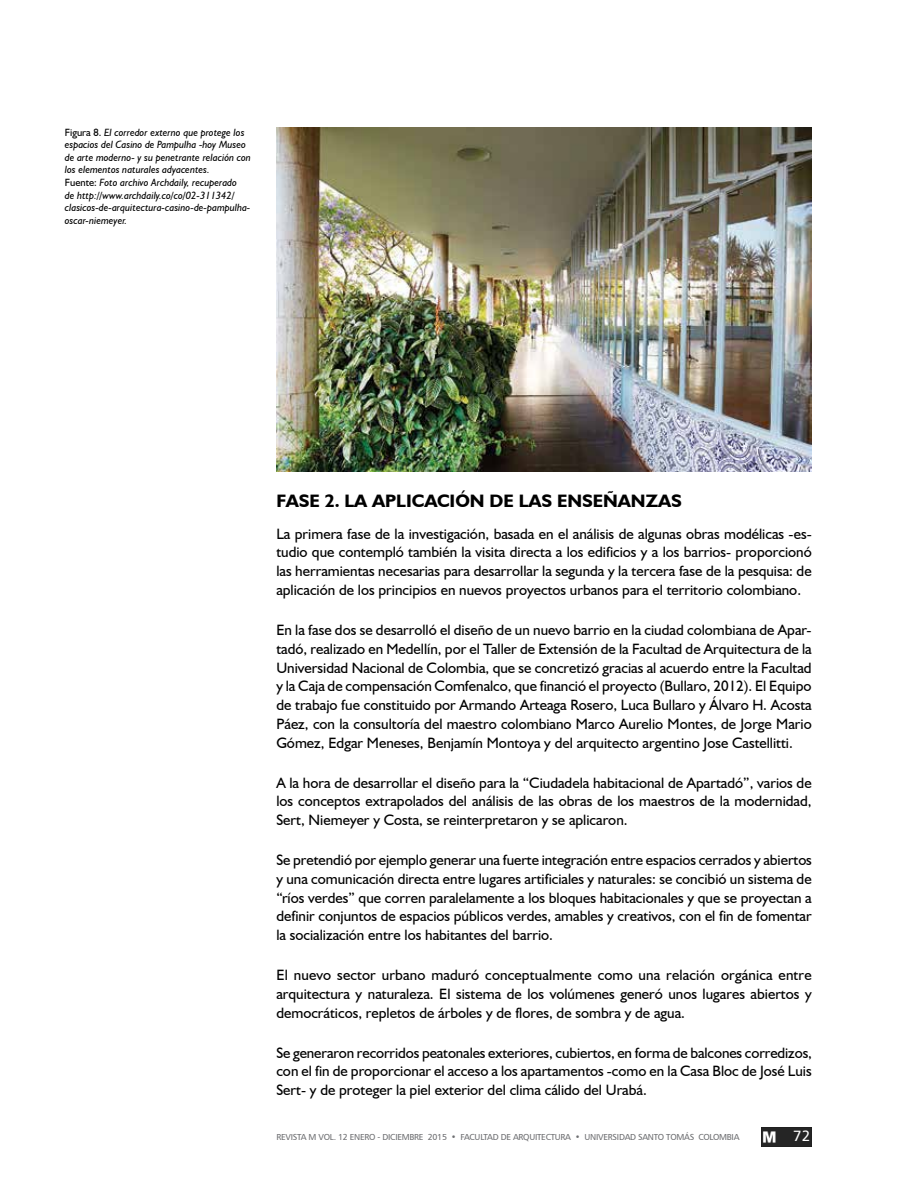
<style>
.page{position:relative;width:918px;height:1188px;background:#fff}
.page>*{position:absolute;margin:0;border:0;box-sizing:border-box;transform-origin:0 0}
.t1{font:700 18px "Humanist 521 BT";color:#000}
.t2{font:15px/18.8px "Humanist 521 BT";color:#000;text-align:justify}
.t3{font:15px "Humanist 777 BT Roman B";color:#fff}
.t4{font:italic 10.5px/12.6px "Humanist 521 BT";color:#000}
.t5{font:8.7px "Humanist 777 BT Roman B";letter-spacing:-.03em;color:#6d6e71}
.s1{font-style:normal}
</style>
<div class="page">
<img style="left:276px;top:128px;width:536px;height:343px">
<img style="left:761px;top:1127px;width:51px;height:20px">
<p class="t4" style="left:65px;top:125px;width:188px"><span class="s1">Figura 8.</span> El corredor externo que protege los espacios del Casino de Pampulha -hoy Museo de arte moderno- y su penetrante relación con los elementos naturales adyacentes.<br><span class="s1">Fuente:</span> Foto archivo Archdaily, recuperado<br>de http://www.archdaily.co/co/02-311342/ clasicos-de-arquitectura-casino-de-pampulha&shy;oscar-niemeyer.</p>
<p class="t1" style="left:276px;top:490px;width:407px">FASE 2. LA APLICACIÓN DE LAS ENSEÑANZAS</p>
<p class="t2" style="left:276px;top:524px;width:537px">La primera fase de la investigación, basada en el análisis de algunas obras modélicas -es&shy;tudio que contempló también la visita directa a los edificios y a los barrios- proporcionó las herramientas necesarias para desarrollar la segunda y la tercera fase de la pesquisa: de aplicación de los principios en nuevos proyectos urbanos para el territorio colombiano.</p>
<p class="t2" style="left:276px;top:620px;width:537px">En la fase dos se desarrolló el diseño de un nuevo barrio en la ciudad colombiana de Apar&shy;tadó, realizado en Medellín, por el Taller de Extensión de la Facultad de Arquitectura de la Universidad Nacional de Colombia, que se concretizó gracias al acuerdo entre la Facultad y la Caja de compensación Comfenalco, que financió el proyecto (Bullaro, 2012). El Equipo de trabajo fue constituido por Armando Arteaga Rosero, Luca Bullaro y Álvaro H. Acosta Páez, con la consultoría del maestro colombiano Marco Aurelio Montes, de Jorge Mario Gómez, Edgar Meneses, Benjamín Montoya y del arquitecto argentino Jose Castellitti.</p>
<p class="t2" style="left:276px;top:773px;width:537px">A la hora de desarrollar el diseño para la “Ciudadela habitacional de Apartadó”, varios de los conceptos extrapolados del análisis de las obras de los maestros de la modernidad, Sert, Niemeyer y Costa, se reinterpretaron y se aplicaron.</p>
<p class="t2" style="left:276px;top:850px;width:537px">Se pretendió por ejemplo generar una fuerte integración entre espacios cerrados y abiertos y una comunicación directa entre lugares artificiales y naturales: se concibió un sistema de “ríos verdes” que corren paralelamente a los bloques habitacionales y que se proyectan a definir conjuntos de espacios públicos verdes, amables y creativos, con el fin de fomentar la socialización entre los habitantes del barrio.</p>
<p class="t2" style="left:276px;top:965px;width:537px">El nuevo sector urbano maduró conceptualmente como una relación orgánica entre arquitectura y naturaleza. El sistema de los volúmenes generó unos lugares abiertos y democráticos, repletos de árboles y de flores, de sombra y de agua.</p>
<p class="t2" style="left:276px;top:1043px;width:537px">Se generaron recorridos peatonales exteriores, cubiertos, en forma de balcones corredizos, con el fin de proporcionar el acceso a los apartamentos -como en la Casa Bloc de José Luis Sert- y de proteger la piel exterior del clima cálido del Urabá.</p>
<p class="t5" style="left:276px;top:1132px;width:465px">REVISTA M VOL. 12 ENERO - DICIEMBRE 2015 • FACULTAD DE ARQUITECTURA • UNIVERSIDAD SANTO TOMÁS COLOMBIA</p>
<p class="t3" style="left:793px;top:1126px;width:19px">72</p>
</div>
